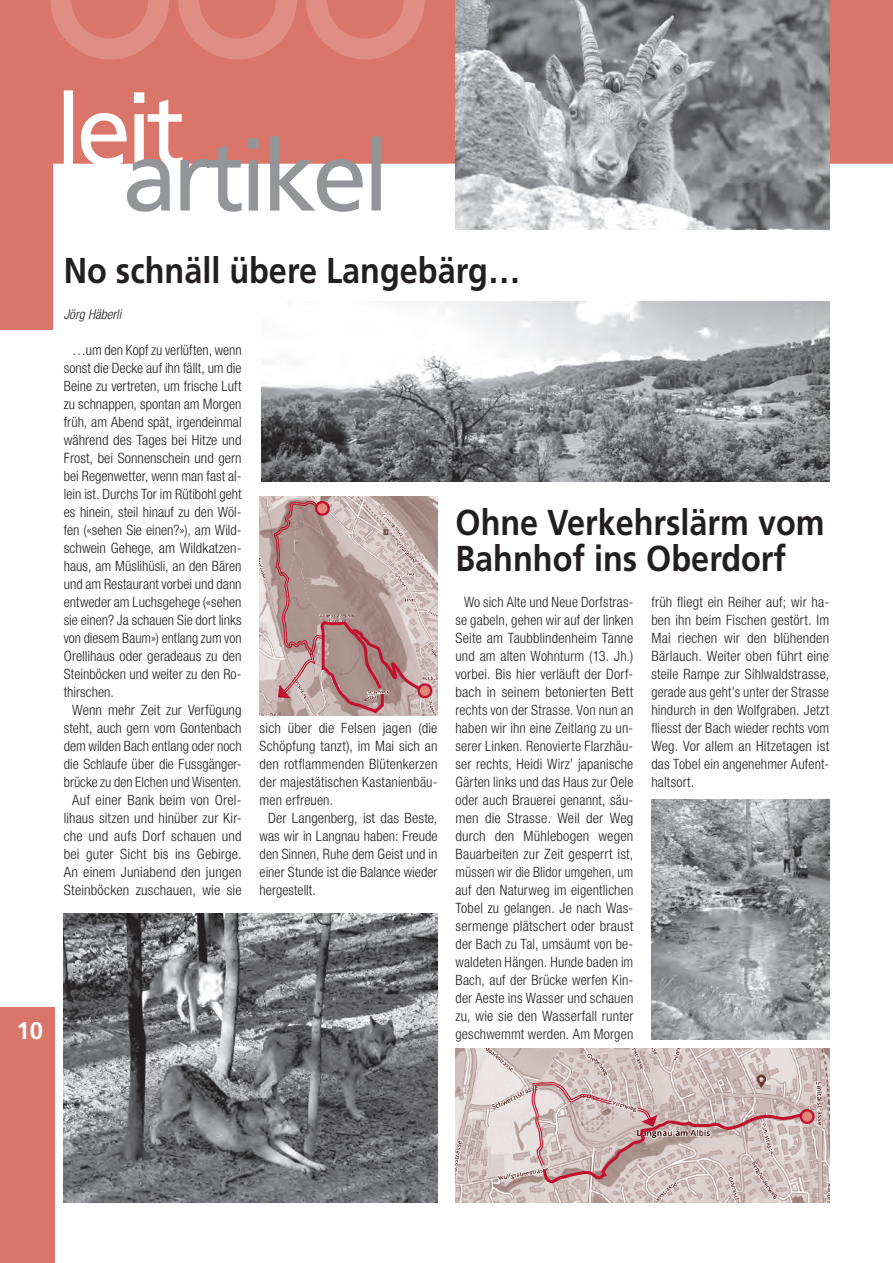
<style>
.page{position:relative;width:893px;height:1263px;background:#fff}
.page>*{position:absolute;margin:0;border:0;box-sizing:border-box;transform-origin:0 0}
.t1{font:700 36px/36px "Frutiger LT Std";color:#231f20;scale:.9 1}
.t2{font:700 24px "Frutiger LT Std";color:#fff}
.t3{font:300 condensed 14.25px/18px "Helvetica Neue LT Std";letter-spacing:.01em;color:#231f20;text-align:center}
.t4{font:italic 300 condensed 13.5px "Helvetica Neue LT Std";color:#231f20}
</style>
<div class="page">
<svg style="left:0;top:0;width:893px;height:330px"></svg>
<div style="left:0;top:1008px;width:54px;height:255px;background:#d97669"></div>
<svg style="left:64px;top:90px;width:317px;height:122px"></svg>
<img style="left:455px;top:0;width:374px;height:229px">
<img style="left:455px;top:1049px;width:374px;height:153px">
<img style="left:260px;top:497px;width:177px;height:218px">
<img style="left:651px;top:799px;width:178px;height:240px">
<img style="left:262px;top:301px;width:567px;height:180px">
<svg style="left:531px;top:1081px;width:277px;height:107px;background:#ccb6b4"></svg>
<svg style="left:273px;top:501px;width:151px;height:215px;background:#b99c98"></svg>
<svg style="left:419px;top:684px;width:12px;height:13px"></svg>
<div style="left:417px;top:683px;width:15px;height:15px;border:2px solid #c3102f;border-radius:50%"></div>
<div style="left:316px;top:502px;width:13px;height:13px;background:#df887c;border-radius:50%"></div>
<div style="left:315px;top:501px;width:15px;height:15px;border:2px solid #c3102f;border-radius:50%"></div>
<svg style="left:801px;top:1110px;width:12px;height:13px"></svg>
<div style="left:800px;top:1109px;width:15px;height:15px;border:2px solid #c3102f;border-radius:50%"></div>
<img style="left:64px;top:913px;width:373px;height:289px">
<svg style="left:50px;top:0;width:119px;height:60px;background:#db8074"></svg>
<svg style="left:178px;top:0;width:119px;height:60px;background:#db8074"></svg>
<svg style="left:306px;top:0;width:119px;height:60px;background:#db8074"></svg>
<h2 class="t2" style="left:16px;top:1016px;width:28px">10</h2>
<h1 class="t1" style="left:64px;top:253px;width:509px">No schnäll übere Langebärg…</h1>
<p class="t4" style="left:64px;top:307px;width:59px">Jörg Häberli</p>
<p class="t3" style="left:72px;top:341px;width:171px">…um den Kopf zu verlüften, wenn</p>
<p class="t3" style="left:64px;top:359px;width:179px">sonst die Decke auf ihn fällt, um die</p>
<p class="t3" style="left:64px;top:377px;width:179px">Beine zu vertreten, um frische Luft</p>
<p class="t3" style="left:64px;top:395px;width:179px">zu schnappen, spontan am Morgen</p>
<p class="t3" style="left:64px;top:413px;width:179px">früh, am Abend spät, irgendeinmal</p>
<p class="t3" style="left:64px;top:431px;width:179px">während des Tages bei Hitze und</p>
<p class="t3" style="left:64px;top:449px;width:179px">Frost, bei Sonnenschein und gern</p>
<p class="t3" style="left:64px;top:467px;width:179px">bei Regenwetter, wenn man fast al-</p>
<p class="t3" style="left:64px;top:485px;width:179px">lein ist. Durchs Tor im Rütibohl geht</p>
<p class="t3" style="left:64px;top:503px;width:179px">es hinein, steil hinauf zu den Wöl-</p>
<p class="t3" style="left:64px;top:521px;width:179px">fen («sehen Sie einen?»), am Wild-</p>
<p class="t3" style="left:64px;top:539px;width:179px">schwein Gehege, am Wildkatzen-</p>
<p class="t3" style="left:64px;top:557px;width:179px">haus, am Müslihüsli, an den Bären</p>
<p class="t3" style="left:64px;top:575px;width:179px">und am Restaurant vorbei und dann</p>
<p class="t3" style="left:64px;top:593px;width:179px">entweder am Luchsgehege («sehen</p>
<p class="t3" style="left:64px;top:611px;width:179px">sie einen? Ja schauen Sie dort links</p>
<p class="t3" style="left:64px;top:629px;width:179px">von diesem Baum») entlang zum von</p>
<p class="t3" style="left:64px;top:647px;width:179px">Orellihaus oder geradeaus zu den</p>
<p class="t3" style="left:64px;top:665px;width:179px">Steinböcken und weiter zu den Ro-</p>
<p class="t3" style="left:64px;top:683px;width:51px">thirschen.</p>
<p class="t3" style="left:72px;top:701px;width:171px">Wenn mehr Zeit zur Verfügung</p>
<p class="t3" style="left:64px;top:719px;width:179px">steht, auch gern vom Gontenbach</p>
<p class="t3" style="left:64px;top:737px;width:179px">dem wilden Bach entlang oder noch</p>
<p class="t3" style="left:64px;top:755px;width:179px">die Schlaufe über die Fussgänger-</p>
<p class="t3" style="left:64px;top:773px;width:179px">brücke zu den Elchen und Wisenten.</p>
<p class="t3" style="left:72px;top:791px;width:171px">Auf einer Bank beim von Orel-</p>
<p class="t3" style="left:64px;top:809px;width:179px">lihaus sitzen und hinüber zur Kir-</p>
<p class="t3" style="left:64px;top:827px;width:179px">che und aufs Dorf schauen und</p>
<p class="t3" style="left:64px;top:845px;width:179px">bei guter Sicht bis ins Gebirge.</p>
<p class="t3" style="left:64px;top:863px;width:179px">An einem Juniabend den jungen</p>
<p class="t3" style="left:64px;top:881px;width:179px">Steinböcken zuschauen, wie sie</p>
<h1 class="t1" style="left:455px;top:505px;width:412px">Ohne Verkehrslärm vom<br>Bahnhof ins Oberdorf</h1>
<p class="t3" style="left:455px;top:593px;width:179px">Wo sich Alte und Neue Dorfstras&shy;se gabeln, gehen wir auf der linken<br>Seite am Taubblindenheim Tanne und am alten Wohnturm (13. Jh.) vorbei. Bis hier verläuft der Dorf&shy;bach in seinem betonierten Bett rechts von der Strasse. Von nun an haben wir ihn eine Zeitlang zu un&shy;serer Linken. Renovierte Flarzhäu&shy;ser rechts, Heidi Wirz’ japanische<br>Gärten links und das Haus zur Oele oder auch Brauerei genannt, säu&shy;men die Strasse. Weil der Weg durch den Mühlebogen wegen<br>Bauarbeiten zur Zeit gesperrt ist, müssen wir die Blidor umgehen, um auf den Naturweg im eigentlichen<br>Tobel zu gelangen. Je nach Was&shy;sermenge plätschert oder braust der Bach zu Tal, umsäumt von be&shy;waldeten Hängen. Hunde baden im<br>Bach, auf der Brücke werfen Kin&shy;der Aeste ins Wasser und schauen zu, wie sie den Wasserfall runter geschwemmt werden. Am Morgen</p>
<p class="t3" style="left:651px;top:593px;width:179px;text-align:justify">früh fliegt ein Reiher auf; wir ha&shy;ben ihn beim Fischen gestört. Im Mai riechen wir den blühenden Bärlauch. Weiter oben führt eine steile Rampe zur Sihlwaldstrasse, gerade aus geht’s unter der Strasse hindurch in den Wolfgraben. Jetzt fliesst der Bach wieder rechts vom Weg. Vor allem an Hitzetagen ist das Tobel ein angenehmer Aufent&shy;haltsort.</p>
<p class="t3" style="left:260px;top:719px;width:179px">sich über die Felsen jagen (die</p>
<p class="t3" style="left:260px;top:737px;width:179px">Schöpfung tanzt), im Mai sich an</p>
<p class="t3" style="left:260px;top:755px;width:179px">den rotflammenden Blütenkerzen</p>
<p class="t3" style="left:260px;top:773px;width:179px">der majestätischen Kastanienbäu-</p>
<p class="t3" style="left:260px;top:791px;width:75px">men erfreuen.</p>
<p class="t3" style="left:268px;top:809px;width:171px">Der Langenberg, ist das Beste,</p>
<p class="t3" style="left:260px;top:827px;width:179px">was wir in Langnau haben: Freude</p>
<p class="t3" style="left:260px;top:845px;width:179px">den Sinnen, Ruhe dem Geist und in</p>
<p class="t3" style="left:260px;top:863px;width:179px">einer Stunde ist die Balance wieder</p>
<p class="t3" style="left:260px;top:881px;width:58px">hergestellt.</p>
</div>
